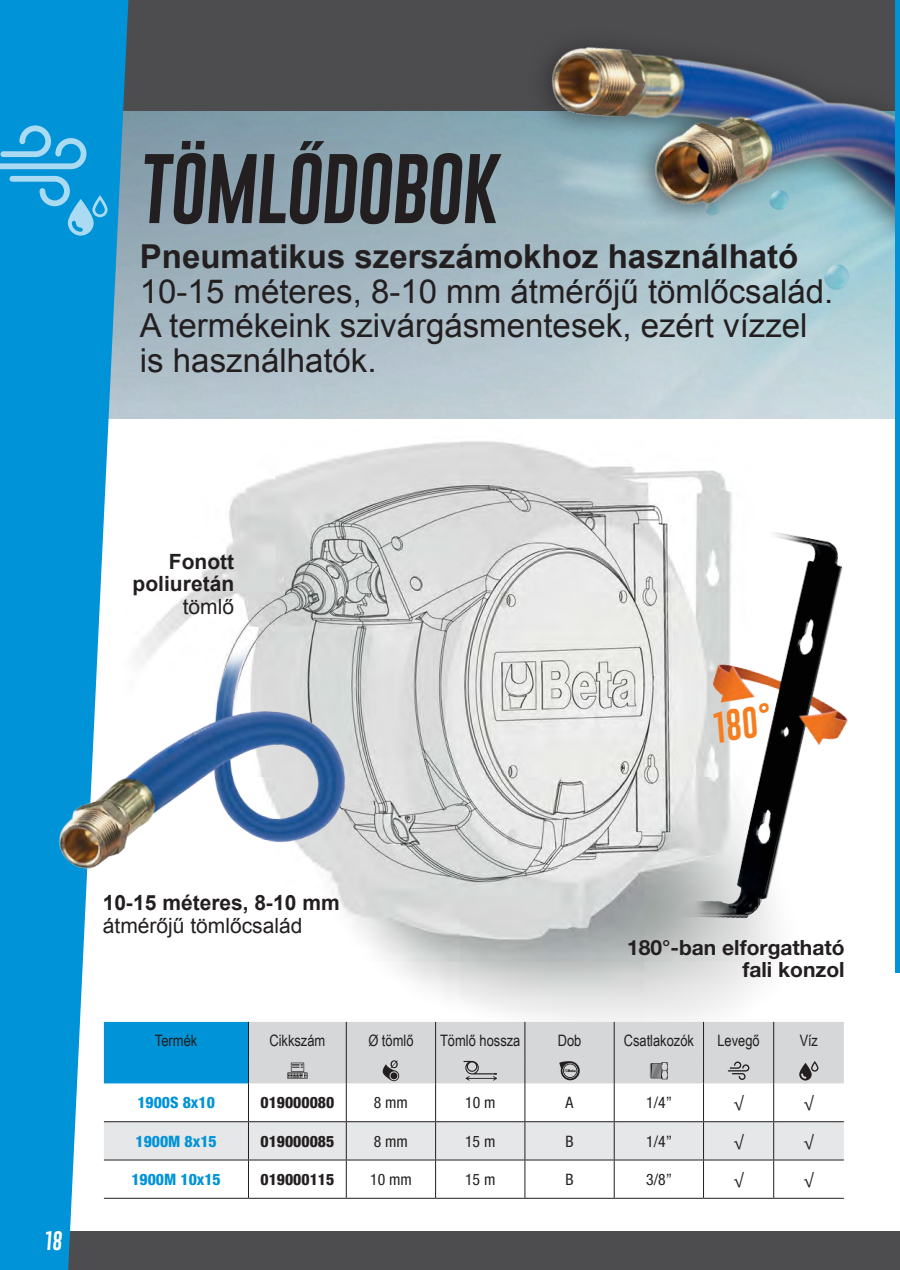
<style>
.page{position:relative;width:900px;height:1270px;background:#fff}
.page>*{position:absolute;margin:0;border:0;box-sizing:border-box;transform-origin:0 0}
.t1{font:72px "Gobold Uplow";color:#231f20}
.t2{font:33px/34.5px "Arial Beta";color:#231f20}
.t3{font:31.65px "Gobold Extra 2";color:#f57e20}
.t4{font:700 21px/22.5px "Arial Beta";color:#231f20}
.t5{font:700 21px/22.5px "Helvetica Neue LT Std";color:#231f20;text-align:right}
.t6{font:19.5px "Gobold Extra 2";color:#fff}
.t7{font:15.75px "Arial Beta Narrow";color:#231f20}
.t8{font:condensed 15.75px "Helvetica Neue LT Std";color:#231f20}
.t9{font:800 condensed 15.75px "Helvetica Neue LT Std";color:#0093d8}
.t10{font:800 condensed 15.75px "Helvetica Neue LT Std";color:#231f20}
.t11{font:expanded 15.75px "Helvetica Neue LT Std";color:#231f20}
.s1{font-weight:700}
.s2{font-weight:400}
</style>
<div class="page">
<div style="left:0;top:1231px;width:900px;height:39px;background:#4d4d4f"></div>
<img style="left:129px;top:111px;width:767px;height:308px">
<div style="left:0;top:0;width:896px;height:111px;background:#4d4d4f"></div>
<img style="left:481px;top:1px;width:415px;height:334px">
<img style="left:129px;top:441px;width:645px;height:581px">
<img style="left:578px;top:483px;width:322px;height:505px">
<div style="left:129px;top:1122px;width:715px;height:37px;background:#e6e7e8"></div>
<hr style="left:248px;top:1083px;width:1px;height:38px;background:#231f20">
<hr style="left:346px;top:1083px;width:1px;height:38px;background:#231f20">
<hr style="left:435px;top:1083px;width:1px;height:38px;background:#231f20">
<hr style="left:525px;top:1083px;width:1px;height:38px;background:#231f20">
<hr style="left:614px;top:1083px;width:1px;height:38px;background:#231f20">
<hr style="left:703px;top:1083px;width:1px;height:38px;background:#231f20">
<hr style="left:773px;top:1083px;width:1px;height:38px;background:#231f20">
<hr style="left:248px;top:1122px;width:1px;height:37px;background:#231f20">
<hr style="left:346px;top:1122px;width:1px;height:37px;background:#231f20">
<hr style="left:435px;top:1122px;width:1px;height:37px;background:#231f20">
<hr style="left:525px;top:1122px;width:1px;height:37px;background:#231f20">
<hr style="left:614px;top:1122px;width:1px;height:37px;background:#231f20">
<hr style="left:703px;top:1122px;width:1px;height:37px;background:#231f20">
<hr style="left:773px;top:1122px;width:1px;height:37px;background:#231f20">
<hr style="left:248px;top:1160px;width:1px;height:37px;background:#231f20">
<hr style="left:346px;top:1160px;width:1px;height:37px;background:#231f20">
<hr style="left:435px;top:1160px;width:1px;height:37px;background:#231f20">
<hr style="left:525px;top:1160px;width:1px;height:37px;background:#231f20">
<hr style="left:614px;top:1160px;width:1px;height:37px;background:#231f20">
<hr style="left:703px;top:1160px;width:1px;height:37px;background:#231f20">
<hr style="left:773px;top:1160px;width:1px;height:37px;background:#231f20">
<hr style="left:104px;top:1121px;width:144px;height:1px;background:#231f20">
<hr style="left:248px;top:1121px;width:98px;height:1px;background:#231f20">
<hr style="left:346px;top:1121px;width:90px;height:1px;background:#231f20">
<hr style="left:436px;top:1121px;width:89px;height:1px;background:#231f20">
<hr style="left:525px;top:1121px;width:89px;height:1px;background:#231f20">
<hr style="left:614px;top:1121px;width:89px;height:1px;background:#231f20">
<hr style="left:703px;top:1121px;width:71px;height:1px;background:#231f20">
<hr style="left:774px;top:1121px;width:70px;height:1px;background:#231f20">
<hr style="left:104px;top:1159px;width:144px;height:1px;background:#231f20">
<hr style="left:248px;top:1159px;width:98px;height:1px;background:#231f20">
<hr style="left:346px;top:1159px;width:90px;height:1px;background:#231f20">
<hr style="left:436px;top:1159px;width:89px;height:1px;background:#231f20">
<hr style="left:525px;top:1159px;width:89px;height:1px;background:#231f20">
<hr style="left:614px;top:1159px;width:89px;height:1px;background:#231f20">
<hr style="left:703px;top:1159px;width:71px;height:1px;background:#231f20">
<hr style="left:774px;top:1159px;width:70px;height:1px;background:#231f20">
<hr style="left:104px;top:1197px;width:144px;height:1px;background:#231f20">
<hr style="left:248px;top:1197px;width:98px;height:1px;background:#231f20">
<hr style="left:346px;top:1197px;width:90px;height:1px;background:#231f20">
<hr style="left:436px;top:1197px;width:89px;height:1px;background:#231f20">
<hr style="left:525px;top:1197px;width:89px;height:1px;background:#231f20">
<hr style="left:614px;top:1197px;width:89px;height:1px;background:#231f20">
<hr style="left:703px;top:1197px;width:71px;height:1px;background:#231f20">
<hr style="left:774px;top:1197px;width:70px;height:1px;background:#231f20">
<svg style="left:129px;top:1022px;width:715px;height:61px"></svg>
<svg style="left:0;top:0;width:129px;height:1270px;fill:#0093d8"></svg>
<img style="left:34px;top:607px;width:343px;height:338px">
<svg style="left:0;top:125px;width:86px;height:44px"></svg>
<svg style="left:9px;top:176px;width:99px;height:59px"></svg>
<hr style="left:896px;top:0;width:4px;height:972px;background:#0093d8">
<svg style="left:300px;top:141px;width:24px;height:9px"></svg>
<svg style="left:0;top:1262px;width:4px;height:8px"></svg>
<p class="t1" style="left:138px;top:131px;width:370px">TÖMLODOBOK</p>
<p class="t2" style="left:140px;top:240px;width:695px"><span class="s1">Pneumatikus szerszámokhoz használható<br></span>10-15 méteres, 8-10 mm átmérőjű tömlőcsalád.</p>
<p class="t2" style="left:140px;top:309px;width:669px">A termékeink szivárgásmentesek, ezért vízzel</p>
<p class="t2" style="left:140px;top:343px;width:238px">is használhatók.</p>
<p class="t4" style="left:133px;top:550px;width:103px;text-align:right">Fonott poliuretán <span class="s2">tömlő</span></p>
<p class="t3" style="left:707px;top:708px;width:63px;rotate:-9deg">180°</p>
<p class="t6" style="left:43px;top:1228px;width:23px">18</p>
<p class="t4" style="left:103px;top:892px;width:238px">10-15 méteres, 8-10 mm <span class="s2">átmérőjű tömlőcsalád</span></p>
<p class="t5" style="left:627px;top:935px;width:219px">180°-ban elforgatható fali konzol</p>
<p class="t7" style="left:155px;top:1028px;width:44px">Termék</p>
<p class="t7" style="left:269px;top:1028px;width:57px">Cikkszám</p>
<p class="t7" style="left:368px;top:1028px;width:47px">Ø tömlő</p>
<p class="t7" style="left:440px;top:1028px;width:82px">Tömlő hossza</p>
<p class="t7" style="left:558px;top:1028px;width:25px">Dob</p>
<p class="t7" style="left:624px;top:1028px;width:72px">Csatlakozók</p>
<p class="t7" style="left:717px;top:1028px;width:44px">Levegő</p>
<p class="t7" style="left:800px;top:1028px;width:20px">Víz</p>
<p class="t9" style="left:137px;top:1092px;width:79px">1900S 8x10</p>
<p class="t10" style="left:260px;top:1092px;width:75px">019000080</p>
<p class="t8" style="left:374px;top:1093px;width:36px">8 mm</p>
<p class="t8" style="left:465px;top:1093px;width:32px">10 m</p>
<p class="t8" style="left:566px;top:1093px;width:9px">A</p>
<p class="t8" style="left:646px;top:1093px;width:27px">1/4”</p>
<p class="t11" style="left:733px;top:1093px;width:12px">√</p>
<p class="t11" style="left:803px;top:1093px;width:12px">√</p>
<p class="t9" style="left:135px;top:1131px;width:83px">1900M 8x15</p>
<p class="t10" style="left:260px;top:1131px;width:75px">019000085</p>
<p class="t8" style="left:374px;top:1131px;width:36px">8 mm</p>
<p class="t8" style="left:465px;top:1131px;width:32px">15 m</p>
<p class="t8" style="left:565px;top:1131px;width:10px">B</p>
<p class="t8" style="left:646px;top:1131px;width:27px">1/4”</p>
<p class="t11" style="left:733px;top:1131px;width:12px">√</p>
<p class="t11" style="left:803px;top:1131px;width:12px">√</p>
<p class="t9" style="left:131px;top:1169px;width:91px">1900M 10x15</p>
<p class="t10" style="left:260px;top:1169px;width:75px">019000115</p>
<p class="t8" style="left:370px;top:1170px;width:43px">10 mm</p>
<p class="t8" style="left:465px;top:1170px;width:32px">15 m</p>
<p class="t8" style="left:565px;top:1170px;width:10px">B</p>
<p class="t8" style="left:646px;top:1170px;width:27px">3/8”</p>
<p class="t11" style="left:733px;top:1169px;width:12px">√</p>
<p class="t11" style="left:803px;top:1169px;width:12px">√</p>
</div>
